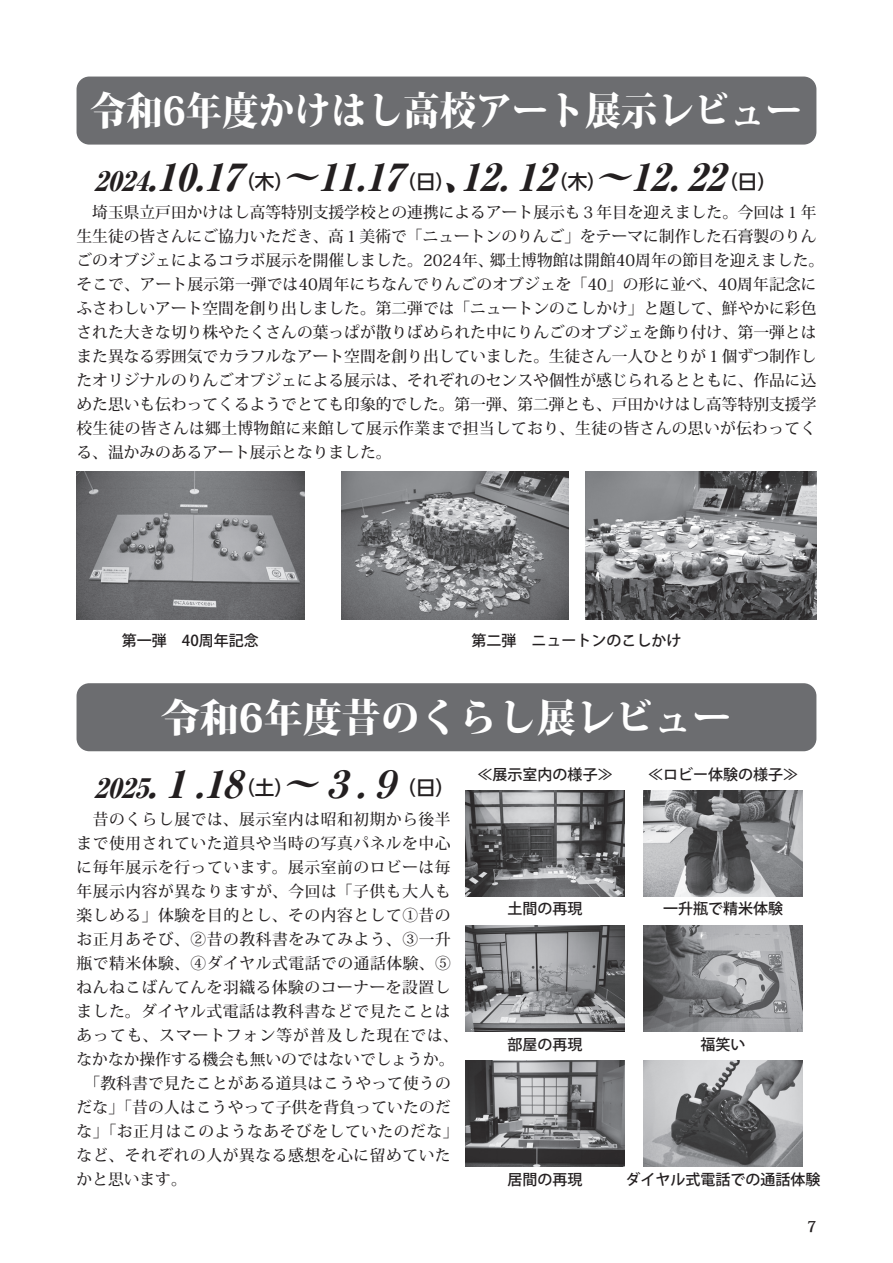
<style>
.page{position:relative;width:893px;height:1263px;background:#fff}
.page>*{position:absolute;margin:0;border:0;box-sizing:border-box;transform-origin:0 0}
.t1{font:800 39px "Koz Min Pro";color:#fff;scale:.93 1}
.t2{font:800 39px "Koz Min Pro";color:#fff}
.t3{font:italic 800 37.5px "Ryumin Pro";color:#231f20}
.t4{font:500 15.75px/24px "Koz Min Pro";color:#231f20}
.t5{font:500 15.75px/24px "Koz Min Pro";letter-spacing:.035em;color:#231f20}
.t6{font:500 15px "Koz Go Pro";color:#231f20}
.t7{font:700 15px "Koz Min Pro";color:#231f20}
.s1{font-size:27px}
.s2{font-family:"UD Shin Go Pro";font-weight:500;font-style:normal;font-size:19.5px}
.s3{font-style:normal}
</style>
<div class="page">
<div style="left:77px;top:77px;width:739px;height:68px;background:#6c6d70;border-radius:13px"></div>
<div style="left:77px;top:683px;width:739px;height:68px;background:#6c6d70;border-radius:13px"></div>
<img style="left:586px;top:471px;width:230px;height:149px">
<img style="left:77px;top:471px;width:227px;height:149px">
<img style="left:341px;top:471px;width:228px;height:149px">
<img style="left:644px;top:1061px;width:159px;height:106px">
<img style="left:644px;top:790px;width:159px;height:106px">
<img style="left:466px;top:790px;width:159px;height:106px">
<img style="left:466px;top:1061px;width:159px;height:106px">
<img style="left:644px;top:925px;width:159px;height:106px">
<img style="left:466px;top:925px;width:159px;height:106px">
<h1 class="t1" style="left:90px;top:82px;width:767px">令和6年度かけはし高校アート展示レビュー</h1>
<h2 class="t3" style="left:94px;top:147px;width:684px"><span class="s1">2024</span>.10.17<span class="s2">（木）</span><span class="s3">～</span>11.17<span class="s2">（日）</span>、12．12<span class="s2">（木）</span>～12．22<span class="s2">（日）</span></h2>
<p class="t4" style="left:77px;top:200px;width:749px">　埼玉県立戸田かけはし高等特別支援学校との連携によるアート展示も３年目を迎えました。今回は１年生生徒の皆さんにご協力いただき、高１美術で「ニュートンのりんご」をテーマに制作した石膏製のりんごのオブジェによるコラボ展示を開催しました。2024年、郷土博物館は開館40周年の節目を迎えました。そこで、アート展示第一弾では40周年にちなんでりんごのオブジェを「40」の形に並べ、40周年記念にふさわしいアート空間を創り出しました。第二弾では「ニュートンのこしかけ」と題して、鮮やかに彩色された大きな切り株やたくさんの葉っぱが散りばめられた中にりんごのオブジェを飾り付け、第一弾とはまた異なる雰囲気でカラフルなアート空間を創り出していました。生徒さん一人ひとりが１個ずつ制作したオリジナルのりんごオブジェによる展示は、それぞれのセンスや個性が感じられるとともに、作品に込めた思いも伝わってくるようでとても印象的でした。第一弾、第二弾とも、戸田かけはし高等特別支援学校生徒の皆さんは郷土博物館に来館して展示作業まで担当しており、生徒の皆さんの思いが伝わってくる、温かみのあるアート展示となりました。</p>
<p class="t6" style="left:122px;top:631px;width:138px">第一弾　40周年記念</p>
<p class="t6" style="left:471px;top:631px;width:211px">第二弾　ニュートンのこしかけ</p>
<h1 class="t2" style="left:161px;top:689px;width:572px">令和6年度昔のくらし展レビュー</h1>
<h2 class="t3" style="left:94px;top:754px;width:363px"><span class="s1">2025</span>.１.18<span class="s2">（土）</span><span class="s3">～</span>３.９<span class="s2">（日）</span></h2>
<p class="t5" style="left:77px;top:806px;width:384px">　昔のくらし展では、展示室内は昭和初期から後半まで使用されていた道具や当時の写真パネルを中心に毎年展示を行っています。展示室前のロビーは毎年展示内容が異なりますが、今回は「子供も大人も楽しめる」体験を目的とし、その内容として①昔のお正月あそび、②昔の教科書をみてみよう、③一升瓶で精米体験、④ダイヤル式電話での通話体験、⑤ねんねこばんてんを羽織る体験のコーナーを設置しました。ダイヤル式電話は教科書などで見たことはあっても、スマートフォン等が普及した現在では、なかなか操作する機会も無いのではないでしょうか。　「教科書で見たことがある道具はこうやって使うのだな」「昔の人はこうやって子供を背負っていたのだな」「お正月はこのようなあそびをしていたのだな」など、それぞれの人が異なる感想を心に留めていたかと思います。</p>
<p class="t6" style="left:478px;top:765px;width:136px">≪展示室内の様子≫</p>
<p class="t6" style="left:648px;top:765px;width:151px">≪ロビー体験の様子≫</p>
<p class="t6" style="left:508px;top:899px;width:76px">土間の再現</p>
<p class="t6" style="left:663px;top:899px;width:121px">一升瓶で精米体験</p>
<p class="t6" style="left:508px;top:1035px;width:76px">部屋の再現</p>
<p class="t6" style="left:701px;top:1035px;width:46px">福笑い</p>
<p class="t6" style="left:508px;top:1170px;width:76px">居間の再現</p>
<p class="t6" style="left:626px;top:1170px;width:196px">ダイヤル式電話での通話体験</p>
<p class="t7" style="left:807px;top:1215px;width:11px">7</p>
</div>
